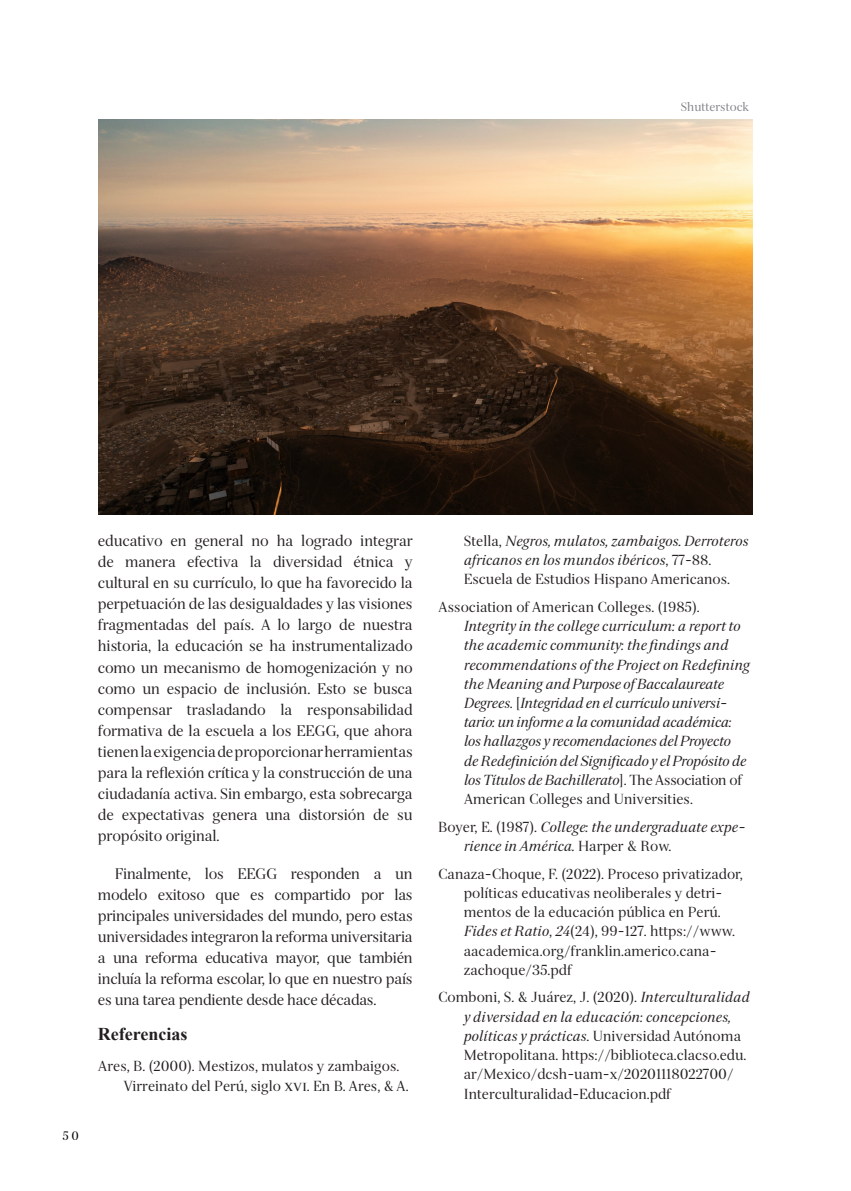
<style>
.page{position:relative;width:851px;height:1191px;background:#fff}
.page>*{position:absolute;margin:0;border:0;box-sizing:border-box;transform-origin:0 0}
.t1{font:700 18px "Times New Roman";color:#231f20}
.Parrafo{font:15px/21px "Serif 72 Beta";letter-spacing:-.02em;color:#231f20;text-align:justify}
.Referencias{font:14.25px/19.2px "Serif 72 Beta";color:#231f20}
.Referencias-2{font:italic 14.25px/19.2px "Serif 72 Beta";letter-spacing:-.02em;color:#231f20}
.Referencias-3{font:italic 14.25px/19.2px "Serif 72 Beta";color:#231f20}
.PARRAFO_EDITORIAL{font:12px "Serif 72 Beta";color:#808285}
.t2{font:12px "Serif 72 Beta";color:#000}
.s1{font-style:normal}
.s2{font-style:italic}
</style>
<div class="page">
<img style="left:99px;top:119px;width:653px;height:395px">
<p class="PARRAFO_EDITORIAL" style="left:680px;top:99px;width:70px">Shutterstock</p>
<p class="t2" style="left:62px;top:1129px;width:18px">50</p>
<p class="Parrafo" style="left:98px;top:531px;width:316px">educativo en general no ha logrado integrar de manera efectiva la diversidad étnica y cultural en su currículo, lo que ha favorecido la perpetuación de las desigualdades y las visiones fragmentadas del país. A lo largo de nuestra historia, la educación se ha instrumentalizado como un mecanismo de homogenización y no como un espacio de inclusión. Esto se busca compensar trasladando la responsabilidad formativa de la escuela a los EEGG, que ahora tienen la exigencia de proporcionar herramientas para la reflexión crítica y la construcción de una ciudadanía activa. Sin embargo, esta sobrecarga de expectativas genera una distorsión de su propósito original.</p>
<p class="Parrafo" style="left:98px;top:863px;width:316px;text-indent:17px">Finalmente, los EEGG responden a un modelo exitoso que es compartido por las principales universidades del mundo, pero estas universidades integraron la reforma universitaria a una reforma educativa mayor, que también incluía la reforma escolar, lo que en nuestro país es una tarea pendiente desde hace décadas.</p>
<p class="t1" style="left:98px;top:1021px;width:91px">Referencias</p>
<p class="Referencias" style="left:123px;top:1056px;width:287px;text-indent:-26px">Ares, B. (2000). Mestizos, mulatos y zambaigos.<br>Virreinato del Perú, siglo xvi. En B. Ares, &amp; A.</p>
<p class="Referencias-3" style="left:463px;top:531px;width:286px"><span class="s1">Stella,</span> Negros, mulatos, zambaigos. Derroteros africanos en los mundos ibéricos<span class="s1">, 77-88.<br>Escuela de Estudios Hispano Americanos.</span></p>
<p class="Referencias-2" style="left:463px;top:597px;width:287px;text-indent:-26px"><span class="s1">Association of American Colleges. (1985).<br></span>Integrity in the college curriculum: a report to the academic community: the findings and recommendations of the Project on Redefining the Meaning and Purpose of Baccalaureate Degrees<span class="s1">. [</span>Integridad en el currículo universi&shy;tario: un informe a la comunidad académica: los hallazgos y recomendaciones del Proyecto<br>de Redefinición del Significado y el Propósito de los Títulos de Bachillerato<span class="s1">]. The Association of American Colleges and Universities.</span></p>
<p class="Referencias-3" style="left:463px;top:817px;width:283px;text-indent:-26px"><span class="s1">Boyer, E. (1987).</span> College: the undergraduate expe&shy;rience in América. <span class="s1">Harper &amp; Row.</span></p>
<p class="Referencias" style="left:463px;top:864px;width:280px;text-indent:-26px">Canaza-Choque, F. (2022). Proceso privatizador, políticas educativas neoliberales y detri&shy;mentos de la educación pública en Perú.<br><span class="s2">Fides et Ratio</span>, <span class="s2">24</span>(24), 99-127. https://www. aacademica.org/franklin.americo.cana&shy;zachoque/35.pdf</p>
<p class="Referencias" style="left:463px;top:988px;width:287px;text-indent:-26px">Comboni, S. &amp; Juárez, J. (2020). <span class="s2">Interculturalidad y diversidad en la educación: concepciones, políticas y prácticas</span>. Universidad Autónoma Metropolitana. https://biblioteca.clacso.edu. ar/Mexico/dcsh-uam-x/20201118022700/ Interculturalidad-Educacion.pdf</p>
</div>
